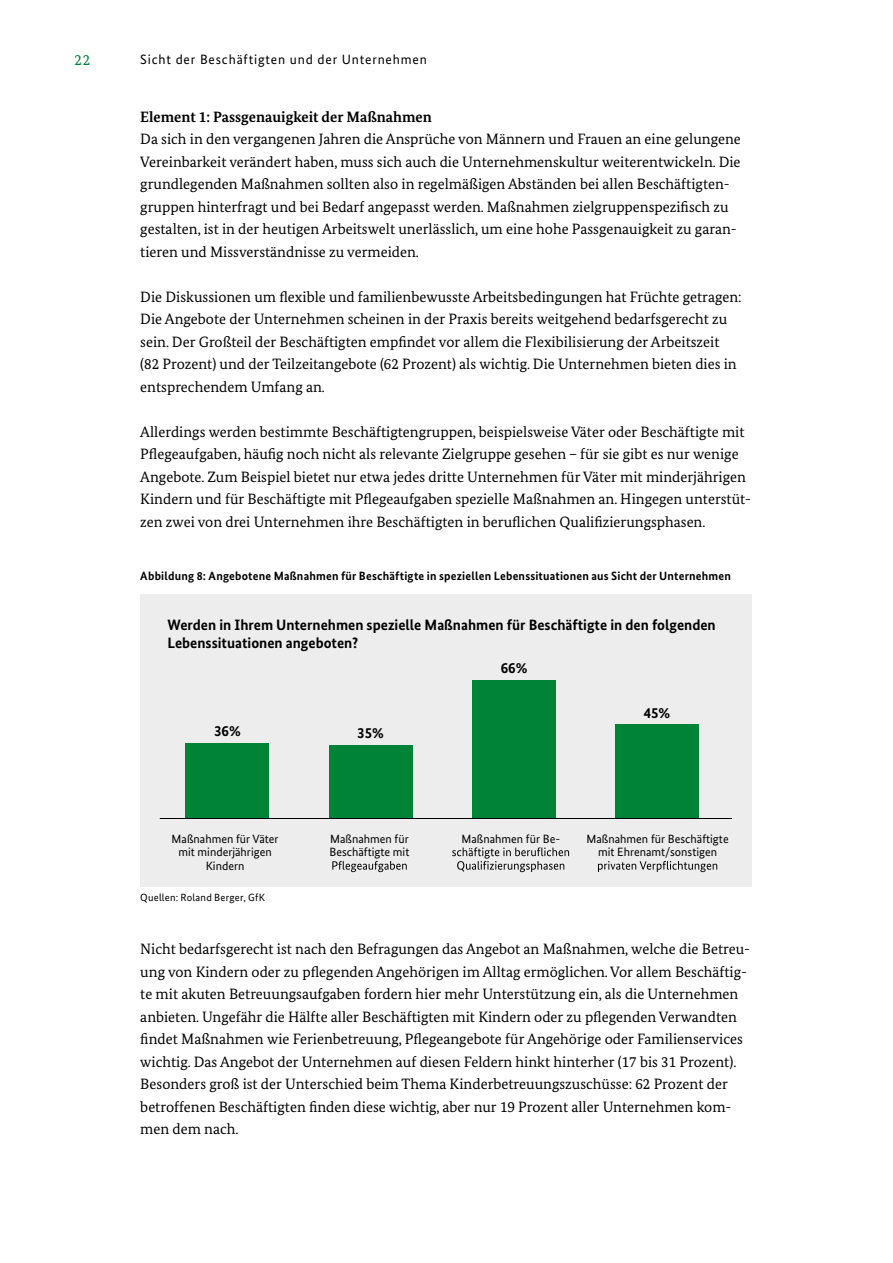
<style>
.page{position:relative;width:893px;height:1263px;background:#fff}
.page>*{position:absolute;margin:0;border:0;box-sizing:border-box;transform-origin:0 0}
.Fließtext{font:15px/22.5px "Bundes Serif";color:#000}
.t1{font:700 15px/18px "Bundes Sans";color:#000}
.Fließtext-2{font:700 15px "Bundes Serif";color:#000}
.t2{font:15px "Bundes Serif";color:#008237}
.t3{font:13.5px "Bundes Sans";letter-spacing:.06em;color:#000}
.t4{font:12px/13.5px "Bundes Sans";color:#000;text-align:center}
.Abbildung_Headline{font:700 12px "Bundes Sans";letter-spacing:.015em;color:#000}
.Quelle{font:10.5px "Bundes Sans";letter-spacing:.02em;color:#000}
</style>
<div class="page">
<div style="left:140px;top:594px;width:612px;height:292px;background:#ededed"></div>
<svg style="left:332px;top:861px;width:75px;height:11px"></svg>
<svg style="left:452px;top:847px;width:117px;height:25px"></svg>
<svg style="left:598px;top:861px;width:119px;height:11px"></svg>
<div style="left:186px;top:743px;width:83px;height:76px;background:#008237"></div>
<div style="left:329px;top:745px;width:83px;height:74px;background:#008237"></div>
<div style="left:472px;top:680px;width:83px;height:139px;background:#008237"></div>
<div style="left:615px;top:724px;width:84px;height:95px;background:#008237"></div>
<hr style="left:160px;top:818px;width:572px;height:1px;background:#000">
<p class="t2" style="left:74px;top:50px;width:17px">22</p>
<p class="t3" style="left:140px;top:51px;width:288px">Sicht der Beschäftigten und der Unternehmen</p>
<p class="Fließtext-2" style="left:140px;top:107px;width:293px">Element 1: Passgenauigkeit der Maßnahmen</p>
<p class="Fließtext" style="left:140px;top:127px;width:602px">Da sich in den vergangenen Jahren die Ansprüche von Männern und Frauen an eine gelungene Vereinbarkeit verändert haben, muss sich auch die Unternehmenskultur weiterentwickeln. Die grundlegenden Maßnahmen sollten also in regelmäßigen Abständen bei allen Beschäftigten&shy;gruppen hinterfragt und bei Bedarf angepasst werden. Maßnahmen zielgruppenspezifisch zu gestalten, ist in der heutigen Arbeitswelt unerlässlich, um eine hohe Passgenauigkeit zu garan&shy;tieren und Missverständnisse zu vermeiden.</p>
<p class="Fließtext" style="left:140px;top:285px;width:603px">Die Diskussionen um flexible und familienbewusste Arbeitsbedingungen hat Früchte getragen:<br>Die Angebote der Unternehmen scheinen in der Praxis bereits weitgehend bedarfsgerecht zu sein. Der Großteil der Beschäftigten empfindet vor allem die Flexibilisierung der Arbeitszeit (82 Prozent) und der Teilzeitangebote (62 Prozent) als wichtig. Die Unternehmen bieten dies in entsprechendem Umfang an.</p>
<p class="Fließtext" style="left:140px;top:420px;width:612px">Allerdings werden bestimmte Beschäftigtengruppen, beispielsweise Väter oder Beschäftigte mit Pflegeaufgaben, häufig noch nicht als relevante Zielgruppe gesehen – für sie gibt es nur wenige Angebote. Zum Beispiel bietet nur etwa jedes dritte Unternehmen für Väter mit minderjährigen Kindern und für Beschäftigte mit Pflegeaufgaben spezielle Maßnahmen an. Hingegen unterstüt&shy;zen zwei von drei Unternehmen ihre Beschäftigten in beruflichen Qualifizierungsphasen.</p>
<p class="Abbildung_Headline" style="left:140px;top:568px;width:592px">Abbildung 8: Angebotene Maßnahmen für Beschäftigte in speziellen Lebenssituationen aus Sicht der Unternehmen</p>
<p class="t1" style="left:168px;top:615px;width:550px">Werden in Ihrem Unternehmen spezielle Maßnahmen für Beschäftigte in den folgenden<br>Lebenssituationen angeboten?</p>
<p class="t1" style="left:214px;top:722px;width:28px">36%</p>
<p class="t1" style="left:357px;top:723px;width:28px">35%</p>
<p class="t1" style="left:501px;top:659px;width:28px">66%</p>
<p class="t1" style="left:644px;top:703px;width:28px">45%</p>
<p class="t4" style="left:172px;top:831px;width:108px">Maßnahmen für Väter mit minderjährigen<br>Kindern</p>
<p class="t4" style="left:329px;top:831px;width:81px;text-align:left">Maßnahmen für<br>Beschäftigte mit</p>
<p class="t4" style="left:461px;top:831px;width:100px">Maßnahmen für Be-</p>
<p class="t4" style="left:587px;top:831px;width:144px">Maßnahmen für Beschäftigte mit Ehrenamt/sonstigen</p>
<p class="Quelle" style="left:140px;top:891px;width:126px">Quellen: Roland Berger, GfK</p>
<p class="Fließtext" style="left:140px;top:937px;width:611px">Nicht bedarfsgerecht ist nach den Befragungen das Angebot an Maßnahmen, welche die Betreu&shy;ung von Kindern oder zu pflegenden Angehörigen im Alltag ermöglichen. Vor allem Beschäftig&shy;te mit akuten Betreuungsaufgaben fordern hier mehr Unterstützung ein, als die Unternehmen anbieten. Ungefähr die Hälfte aller Beschäftigten mit Kindern oder zu pflegenden Verwandten findet Maßnahmen wie Ferienbetreuung, Pflegeangebote für Angehörige oder Familienservices wichtig. Das Angebot der Unternehmen auf diesen Feldern hinkt hinterher (17 bis 31 Prozent).<br>Besonders groß ist der Unterschied beim Thema Kinderbetreuungszuschüsse: 62 Prozent der betroffenen Beschäftigten finden diese wichtig, aber nur 19 Prozent aller Unternehmen kom&shy;men dem nach.</p>
</div>
